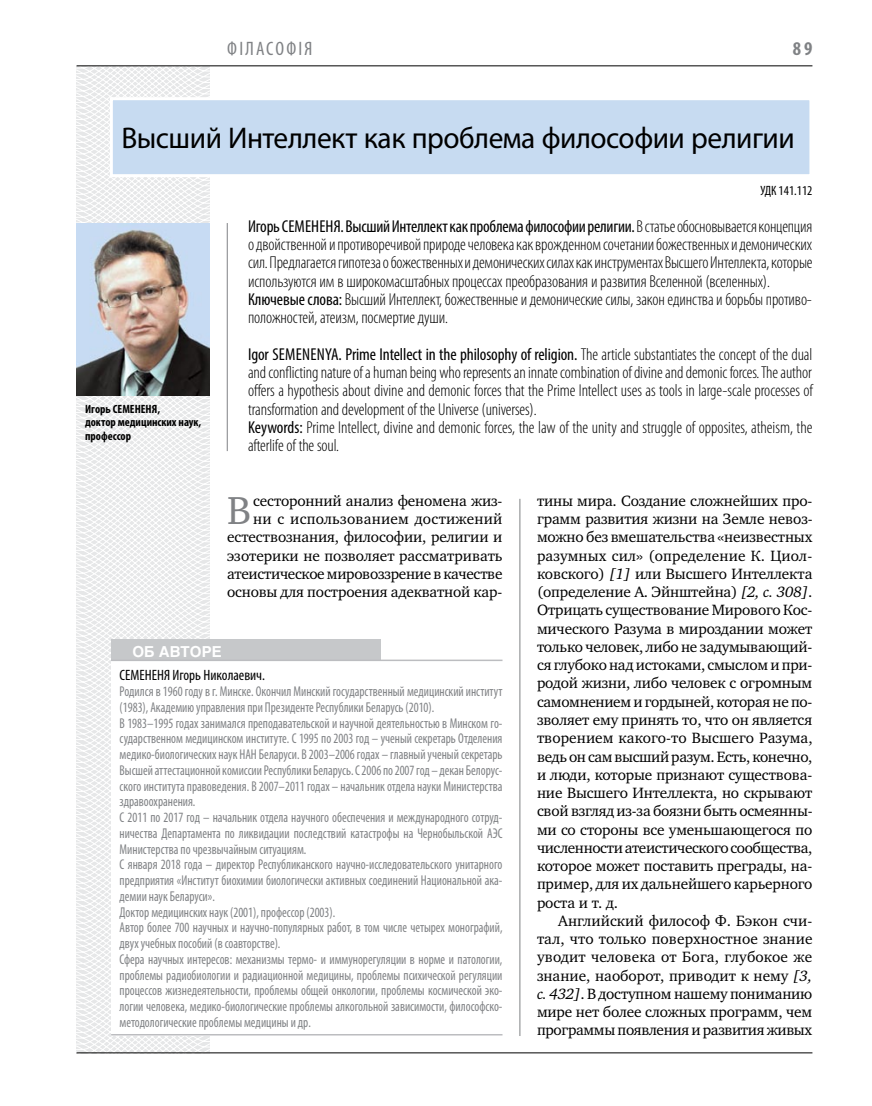
<style>
.page{position:relative;width:872px;height:1106px;background:#fff}
.page>*{position:absolute;margin:0;border:0;box-sizing:border-box;transform-origin:0 0}
.t1{font:40.05px "Charter C";color:#808285}
.t2{font:30px "Myriad Pro";letter-spacing:-.015em;color:#000}
.t3{font:condensed 19.5px "Myriad Pro";letter-spacing:.11em;color:#808285}
.t4{font:700 condensed 19.5px "Myriad Pro";color:#808285}
.t5{font:300 condensed 17.25px/18.3px "Myriad Pro";letter-spacing:-.01em;color:#000}
.t6{font:15.3px/18.3px "Charter C";letter-spacing:-.01em;color:#000;text-align:justify}
.t7{font:condensed 15px "Myriad Pro";color:#000}
.t8{font:700 15px "Helios";color:#fff}
.t9{font:condensed 14.25px/15.8px "Myriad Pro";color:#808285;scale:.9 1}
.t10{font:condensed 13.5px "Myriad Pro";color:#000}
.t11{font:700 condensed 12px/13.5px "Myriad Pro";color:#000}
.s1{font-weight:400}
.s2{font-style:italic}
</style>
<div class="page">
<svg style="left:76px;top:65px;width:192px;height:989px"></svg>
<hr style="left:519px;top:499px;width:1px;height:537px;background:#808285">
<div style="left:111px;top:99px;width:700px;height:77px;background:#c7dbf1"></div>
<div style="left:110px;top:97px;width:702px;height:80px;border:3px solid #fff"></div>
<hr style="left:227px;top:223px;width:1px;height:228px;background:#808285">
<div style="left:111px;top:639px;width:270px;height:23px;background:#c6c8ca"></div>
<div style="left:111px;top:660px;width:391px;height:375px;background:#fff"></div>
<hr style="left:111px;top:1034px;width:391px;height:1px;background:#bcbdc0">
<hr style="left:111px;top:659px;width:391px;height:2px;background:#bcbdc0">
<img style="left:77px;top:223px;width:133px;height:172px">
<hr style="left:77px;top:65px;width:735px;height:1px;background:#000">
<hr style="left:77px;top:1052px;width:735px;height:1px;background:#000">
<h3 class="t3" style="left:227px;top:37px;width:40px">Філасоф</h3>
<h3 class="t3" style="left:298px;top:37px;width:15px">ія</h3>
<h3 class="t4" style="left:793px;top:37px;width:21px">89</h3>
<h2 class="t2" style="left:121px;top:120px;width:675px">Высший Интеллект как проблема философии религии</h2>
<p class="t10" style="left:760px;top:183px;width:53px">УДК 141.112</p>
<p class="t11" style="left:85px;top:402px;width:118px">Игорь СЕМЕНЕНЯ,<br>доктор медицинских наук, профессор</p>
<p class="t5" style="left:248px;top:217px;width:566px"><span class="s1">Игорь Семененя. Высший Интеллект как проблема философии религии.</span> В статье обосновывается концепция о двойственной и противоречивой природе человека как врожденном сочетании божественных и демонических сил. Предлагается гипотеза о божественных и демонических силах как инструментах Высшего Интеллекта, которые используются им в широкомасштабных процессах преобразования и развития Вселенной (вселенных).<br><span class="s1">Ключевые слова:</span> Высший Интеллект, божественные и демонические силы, закон единства и борьбы противо&shy;положностей, атеизм, посмертие души.</p>
<p class="t5" style="left:248px;top:345px;width:566px"><span class="s1">Igor Semenenya. Prime Intellect in the philosophy of religion.</span> The article substantiates the concept of the dual and conflicting nature of a human being who represents an innate combination of divine and demonic forces. The author offers a hypothesis about divine and demonic forces that the Prime Intellect uses as tools in large-scale processes of transformation and development of the Universe (universes).<br><span class="s1">Keywords:</span> Prime Intellect, divine and demonic forces, the law of the unity and struggle of opposites, atheism, the afterlife of the soul.</p>
<p class="t6" style="left:227px;top:491px;width:277px;text-align:right">сесторонний анализ феномена жиз-<br>ни с использованием достижений естествознания, философии, религии и эзотерики не позволяет рассматривать атеистическое мировоззрение в качестве основы для построения адекватной кар-</p>
<p class="t6" style="left:537px;top:491px;width:277px">тины мира. Создание сложнейших про&shy;грамм развития жизни на Земле невоз&shy;можно без вмешательства «неизвестных разумных сил» (определение К. Циол&shy;ковского) <span class="s2">[1]</span> или Высшего Интеллекта (определение А. Эйнштейна) <span class="s2">[2, с. 308]</span>.<br>Отрицать существование Мирового Кос&shy;мического Разума в мироздании может только человек, либо не задумывающий&shy;ся глубоко над истоками, смыслом и при&shy;родой жизни, либо человек с огромным самомнением и гордыней, которая не по&shy;зволяет ему принять то, что он является творением какого-то Высшего Разума, ведь он сам высший разум. Есть, конечно, и люди, которые признают существова&shy;ние Высшего Интеллекта, но скрывают свой взгляд из-за боязни быть осмеянны&shy;ми со стороны все уменьшающегося по численности атеистического сообщества, которое может поставить преграды, на&shy;пример, для их дальнейшего карьерного роста и т. д.</p>
<p class="t6" style="left:537px;top:911px;width:277px;text-indent:21px">Английский философ Ф. Бэкон счи&shy;тал, что только поверхностное знание уводит человека от Бога, глубокое же знание, наоборот, приводит к нему <span class="s2">[3, с. 432]</span>. В доступном нашему пониманию мире нет более сложных программ, чем программы появления и развития живых</p>
<h1 class="t1" style="left:227px;top:488px;width:26px">В</h1>
<p class="t8" style="left:132px;top:643px;width:91px">Об авторе</p>
<p class="t7" style="left:120px;top:666px;width:13px">СЕМЕНЕНЯ</p>
<p class="t7" style="left:172px;top:666px;width:94px">Игорь Николаевич.</p>
<p class="t9" style="left:120px;top:683px;width:427px">Родился в 1960 году в г. Минске. Окончил Минский государственный медицинский институт (1983), Академию управления при Президенте Республики Беларусь (2010).<br>В 1983–1995 годах занимался преподавательской и научной деятельностью в Минском го&shy;сударственном медицинском институте. С 1995 по 2003 год – ученый секретарь Отделения медико-биологических наук НАН Беларуси. В 2003–2006 годах – главный ученый секретарь Высшей аттестационной комиссии Республики Беларусь. С 2006 по 2007 год – декан Белорус&shy;ского института правоведения. В 2007–2011 годах – начальник отдела науки Министерства здравоохранения.<br>С 2011 по 2017 год – начальник отдела научного обеспечения и международного сотруд&shy;ничества Департамента по ликвидации последствий катастрофы на Чернобыльской АЭС Министерства по чрезвычайным ситуациям.<br>С января 2018 года – директор Республиканского научно-исследовательского унитарного предприятия «Институт биохимии биологически активных соединений Национальной ака&shy;демии наук Беларуси».<br>Доктор медицинских наук (2001), профессор (2003).<br>Автор более 700 научных и научно-популярных работ, в том числе четырех монографий, двух учебных пособий (в соавторстве).<br>Сфера научных интересов: механизмы термо- и иммунорегуляции в норме и патологии, проблемы радиобиологии и радиационной медицины, проблемы психической регуляции процессов жизнедеятельности, проблемы общей онкологии, проблемы космической эко&shy;логии человека, медико-биологические проблемы алкогольной зависимости, философско&shy;методологические проблемы медицины и др.</p>
</div>
